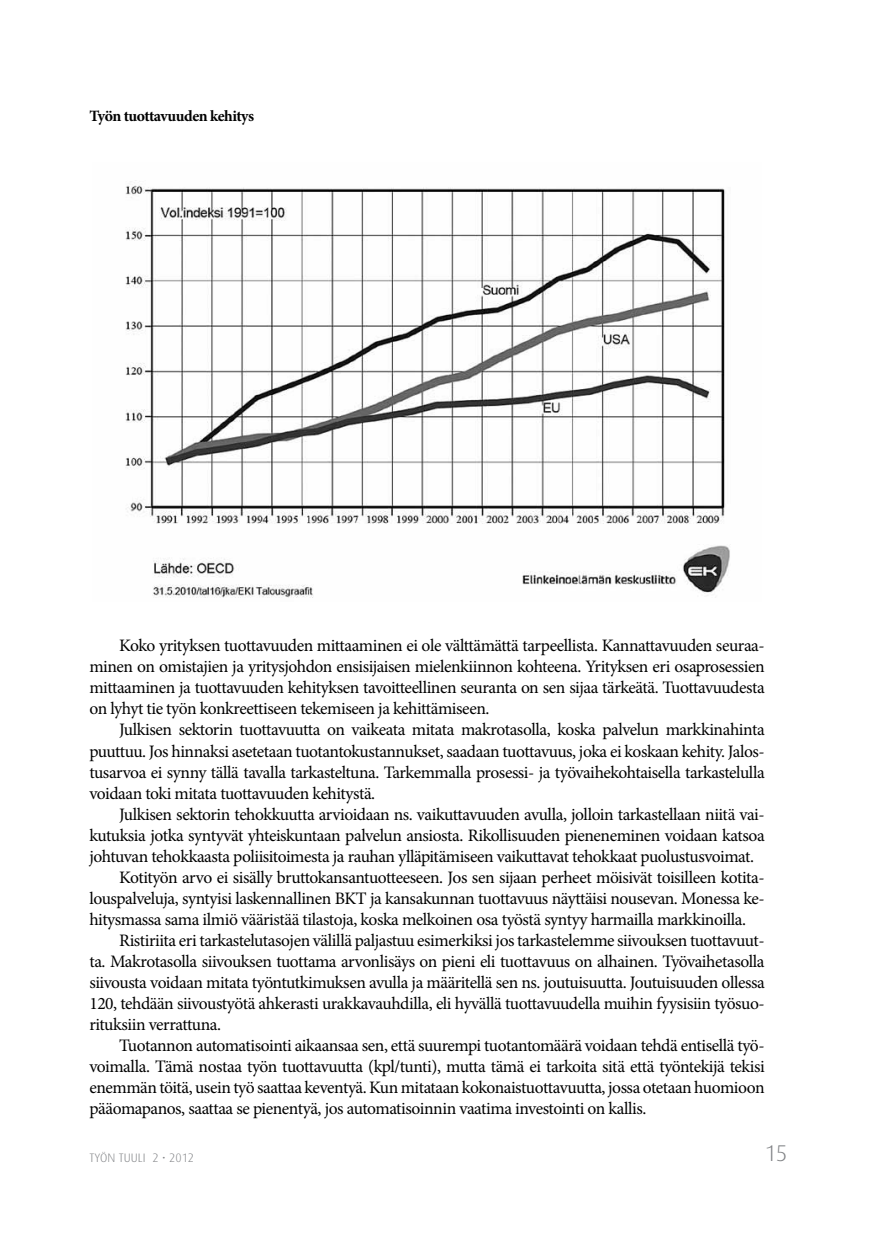
<style>
.page{position:relative;width:874px;height:1241px;background:#fff}
.page>*{position:absolute;margin:0;border:0;box-sizing:border-box;transform-origin:0 0}
.t1{font:300 22.75px "Dax";color:#808285}
.t2{font:17.5px/21px "Minion Pro";letter-spacing:-.025em;color:#000;text-align:justify}
.t3{font:700 15.75px "Minion Pro";letter-spacing:-.035em;color:#000}
.t4{font:300 12.25px "Dax";color:#808285}
</style>
<div class="page">
<img style="left:125px;top:180px;width:605px;height:418px">
<p class="t3" style="left:89px;top:105px;width:166px">Työn tuottavuuden kehitys</p>
<p class="t2" style="left:89px;top:635px;width:676px;text-indent:30px">Koko yrityksen tuottavuuden mittaaminen ei ole välttämättä tarpeellista. Kannattavuuden seuraa&shy;minen on omistajien ja yritysjohdon ensisijaisen mielenkiinnon kohteena. Yrityksen eri osaprosessien mittaaminen ja tuottavuuden kehityksen tavoitteellinen seuranta on sen sijaa tärkeätä. Tuottavuudesta on lyhyt tie työn konkreettiseen tekemiseen ja kehittämiseen.</p>
<p class="t2" style="left:89px;top:719px;width:676px;text-indent:30px">Julkisen sektorin tuottavuutta on vaikeata mitata makrotasolla, koska palvelun markkinahinta puuttuu. Jos hinnaksi asetetaan tuotantokustannukset, saadaan tuottavuus, joka ei koskaan kehity. Jalos&shy;tusarvoa ei synny tällä tavalla tarkasteltuna. Tarkemmalla prosessi- ja työvaihekohtaisella tarkastelulla voidaan toki mitata tuottavuuden kehitystä.</p>
<p class="t2" style="left:119px;top:803px;width:646px">Julkisen sektorin tehokkuutta arvioidaan ns. vaikuttavuuden avulla, jolloin tarkastellaan niitä vai-</p>
<p class="t2" style="left:89px;top:824px;width:676px">kutuksia jotka syntyvät yhteiskuntaan palvelun ansiosta. Rikollisuuden pieneneminen voidaan katsoa</p>
<p class="t2" style="left:89px;top:845px;width:666px">johtuvan tehokkaasta poliisitoimesta ja rauhan ylläpitämiseen vaikuttavat tehokkaat puolustusvoimat.</p>
<p class="t2" style="left:119px;top:866px;width:646px">Kotityön arvo ei sisälly bruttokansantuotteeseen. Jos sen sijaan perheet möisivät toisilleen kotita-</p>
<p class="t2" style="left:89px;top:887px;width:676px">louspalveluja, syntyisi laskennallinen BKT ja kansakunnan tuottavuus näyttäisi nousevan. Monessa ke-</p>
<p class="t2" style="left:89px;top:908px;width:657px">hitysmassa sama ilmiö vääristää tilastoja, koska melkoinen osa työstä syntyy harmailla markkinoilla.</p>
<p class="t2" style="left:119px;top:929px;width:646px">Ristiriita eri tarkastelutasojen välillä paljastuu esimerkiksi jos tarkastelemme siivouksen tuottavuut-</p>
<p class="t2" style="left:89px;top:950px;width:676px">ta. Makrotasolla siivouksen tuottama arvonlisäys on pieni eli tuottavuus on alhainen. Työvaihetasolla</p>
<p class="t2" style="left:89px;top:971px;width:676px">siivousta voidaan mitata työntutkimuksen avulla ja määritellä sen ns. joutuisuutta. Joutuisuuden ollessa</p>
<p class="t2" style="left:89px;top:992px;width:676px">120, tehdään siivoustyötä ahkerasti urakkavauhdilla, eli hyvällä tuottavuudella muihin fyysisiin työsuo-</p>
<p class="t2" style="left:89px;top:1013px;width:133px">rituksiin verrattuna.</p>
<p class="t2" style="left:119px;top:1034px;width:646px">Tuotannon automatisointi aikaansaa sen, että suurempi tuotantomäärä voidaan tehdä entisellä työ-</p>
<p class="t2" style="left:89px;top:1055px;width:676px">voimalla. Tämä nostaa työn tuottavuutta (kpl/tunti), mutta tämä ei tarkoita sitä että työntekijä tekisi</p>
<p class="t2" style="left:89px;top:1076px;width:676px">enemmän töitä, usein työ saattaa keventyä. Kun mitataan kokonaistuottavuutta, jossa otetaan huomioon</p>
<p class="t2" style="left:89px;top:1097px;width:558px">pääomapanos, saattaa se pienentyä, jos automatisoinnin vaatima investointi on kallis.</p>
<p class="t4" style="left:89px;top:1150px;width:106px">TYÖN TUULI 2 • 2012</p>
<h1 class="t1" style="left:764px;top:1139px;width:24px">15</h1>
</div>
